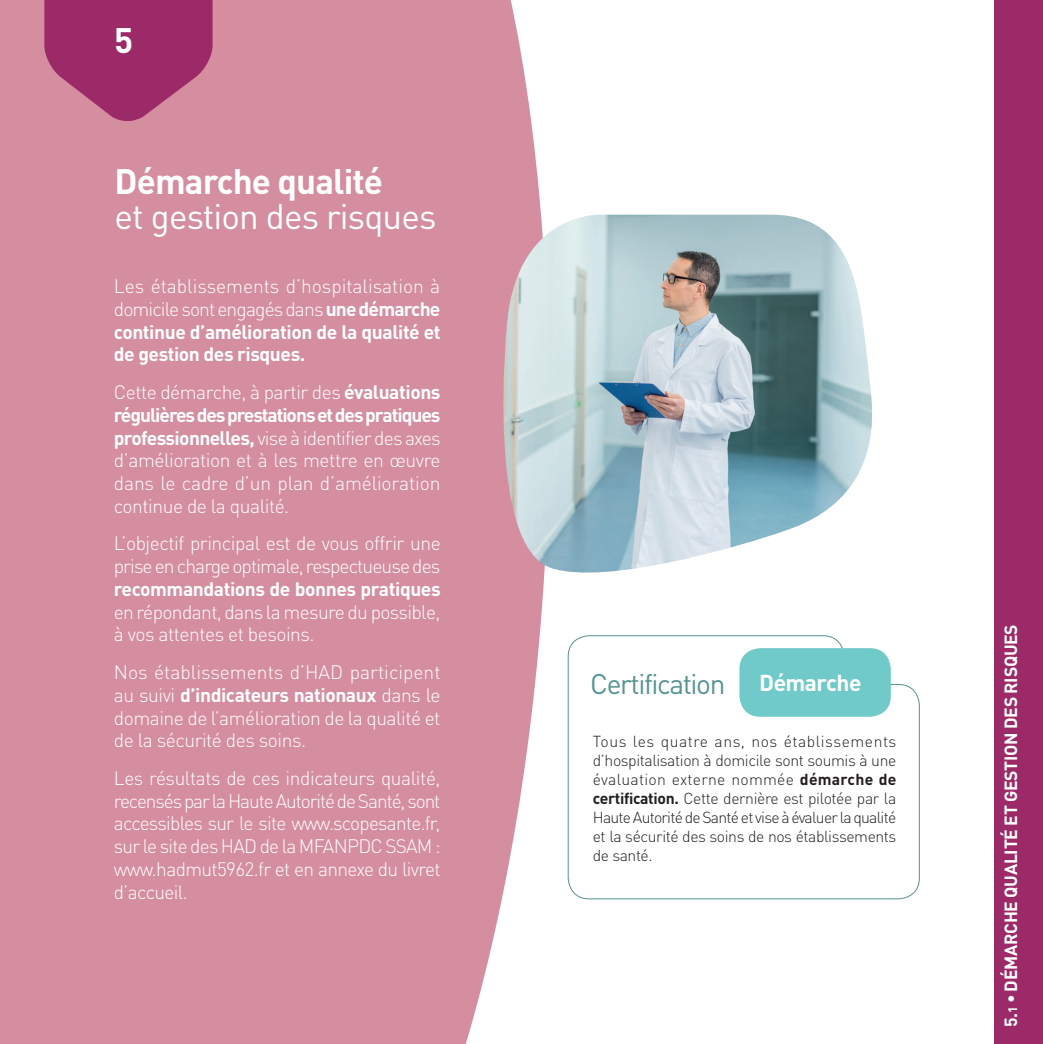
<style>
.page{position:relative;width:1043px;height:1044px;background:#fff}
.page>*{position:absolute;margin:0;border:0;box-sizing:border-box;transform-origin:0 0}
.t1{font:35px "DINOT";letter-spacing:-.025em;color:#fff}
.t2{font:700 35px "DINOT";letter-spacing:-.025em;color:#fff}
.t3{font:28px "DINOT";letter-spacing:-.05em;color:#559491}
.t4{font:300 19.25px/22.8px "DINOT";letter-spacing:-.025em;color:#fff;text-align:justify}
.t5{font:700 19.25px/22.8px "DINOT";letter-spacing:-.025em;color:#fff;text-align:justify}
.t6{font:300 19.25px/22.8px "DINOT";letter-spacing:-.05em;color:#fff}
.t7{font:700 17.5px "DINOT";letter-spacing:-.015em;color:#fff}
.t8{font:300 15.75px/18.9px "DINOT";letter-spacing:-.025em;color:#231f20;text-align:justify}
.s1{font-weight:300}
.s2{font-weight:700}
.s3{font-weight:700;font-size:22.75px;color:#fff}
.s4{font-size:12.25px}
</style>
<div class="page">
<div style="left:0;top:0;width:545px;height:1044px;background:#d48ea0"></div>
<div style="left:993px;top:0;width:49px;height:1044px;background:#9c2968"></div>
<img style="left:501px;top:215px;width:372px;height:359px">
<svg style="left:44px;top:0;width:169px;height:123px;background:#a84074"></svg>
<svg style="left:567px;top:635px;width:352px;height:264px"></svg>
<div style="left:739px;top:648px;width:151px;height:69px;background:#70cac9;border-radius:21px"></div>
<h1 class="t2" style="left:114px;top:17px;width:21px">5</h1>
<h1 class="t2" style="left:115px;top:159px;width:270px">Démarche qualité</h1>
<h1 class="t1" style="left:115px;top:195px;width:323px">et gestion des risques</h1>
<p class="t5" style="left:114px;top:274px;width:328px"><span class="s1">Les établissements d’hospitalisation à domicile sont engagés dans</span> une démarche continue d’amélioration de la qualité et de gestion des risques.</p>
<p class="t4" style="left:114px;top:381px;width:328px">Cette démarche, à partir des <span class="s2">évaluations régulières des prestations et des pratiques professionnelles,</span> vise à identifier des axes d’amélioration et à les mettre en œuvre dans le cadre d’un plan d’amélioration continue de la qualité.</p>
<p class="t6" style="left:114px;top:532px;width:328px">L’objectif principal est de vous offrir une prise en charge optimale, respectueuse des</p>
<p class="t5" style="left:114px;top:577px;width:328px">recommandations de bonnes pratiques</p>
<p class="t4" style="left:114px;top:600px;width:328px">en répondant, dans la mesure du possible, à vos attentes et besoins.</p>
<p class="t4" style="left:114px;top:661px;width:328px">Nos établissements d’HAD participent au suivi <span class="s2">d’indicateurs nationaux</span> dans le domaine de l’amélioration de la qualité et de la sécurité des soins.</p>
<p class="t4" style="left:114px;top:766px;width:328px">Les résultats de ces indicateurs qualité, recensés par la Haute Autorité de Santé, sont accessibles sur le site www.scopesante.fr, sur le site des HAD de la MFANPDC SSAM : www.hadmut5962.fr et en annexe du livret d’accueil.</p>
<h2 class="t3" style="left:590px;top:667px;width:273px">Certification <span class="s3">Démarche</span></h2>
<p class="t8" style="left:592px;top:732px;width:305px">Tous les quatre ans, nos établissements d’hospitalisation à domicile sont soumis à une évaluation externe nommée <span class="s2">démarche de certification.</span> Cette dernière est pilotée par la Haute Autorité de Santé et vise à évaluer la qualité et la sécurité des soins de nos établissements de santé.</p>
<p class="t7" style="left:999px;top:1027px;width:404px;rotate:-90deg">5.<span class="s4">1</span> • DÉMARCHE QUALITÉ ET GESTION DES RISQUES</p>
</div>
